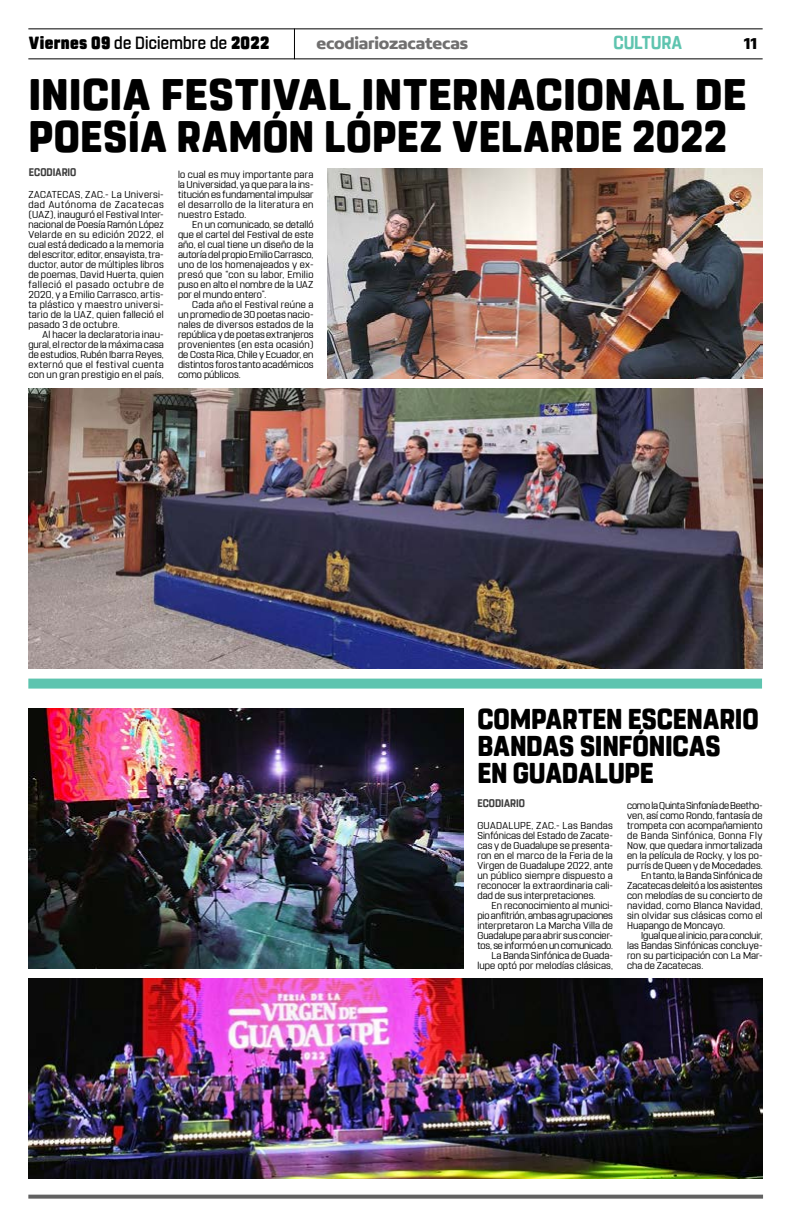
<style>
.page{position:relative;width:791px;height:1225px;background:#fff}
.page>*{position:absolute;margin:0;border:0;box-sizing:border-box;transform-origin:0 0}
.t1{font:800 44px/42px "Rohn Rounded";letter-spacing:.01em;color:#000}
.t2{font:800 28.6px/27px "Rohn Rounded";letter-spacing:-.005em;color:#000;scale:.91 1}
.t3{font:700 18.6px "Rohn Rounded";letter-spacing:-.01em;color:#5ec4af;scale:.91 1}
.t4{font:900 17.6px "Rohn Rounded";letter-spacing:.02em;color:#000;scale:.91 1}
.t5{font:700 16.9px "Concord";letter-spacing:-.01em;color:#706f6f}
.t6{font:700 16.9px "Concord";color:#000}
.t7{font:700 11px "Rohn Rounded";letter-spacing:.005em;color:#3d3d3d;scale:.91 1}
.t8{font:10px/10px "Rohn Rounded";letter-spacing:.005em;color:#000;text-align:justify}
.t9{font:10px "Rohn Rounded";letter-spacing:-.015em;color:#000}
.t10{font:10px "Rohn Rounded";letter-spacing:-.02em;color:#000}
.t11{font:10px "Rohn Rounded";letter-spacing:.025em;color:#000}
.t12{font:10px "Rohn Rounded";letter-spacing:.04em;color:#000}
.s1{font-weight:500}
</style>
<div class="page">
<div style="left:28px;top:678px;width:734px;height:10px;background:#5ec4af"></div>
<hr style="left:28px;top:28px;width:735px;height:1px;background:#000">
<hr style="left:28px;top:58px;width:735px;height:1px;background:#000">
<hr style="left:294px;top:29px;width:1px;height:30px;background:#000">
<svg style="left:28px;top:1194px;width:735px;height:4px;background:#7a7a7a"></svg>
<img style="left:328px;top:168px;width:435px;height:210px">
<img style="left:28px;top:388px;width:734px;height:280px">
<img style="left:28px;top:708px;width:435px;height:260px">
<img style="left:28px;top:978px;width:734px;height:200px">
<h3 class="t4" style="left:29px;top:33px;width:266px">Viernes 09 <span class="s1">de Diciembre de</span> 2022</h3>
<h3 class="t5" style="left:316px;top:33px;width:153px">ecodiariozacatecas</h3>
<h3 class="t3" style="left:613px;top:32px;width:77px">CULTURA</h3>
<h3 class="t6" style="left:744px;top:33px;width:15px">11</h3>
<h1 class="t1" style="left:28px;top:74px;width:719px">INICIA FESTIVAL INTERNACIONAL DE<br>POESÍA RAMÓN LÓPEZ VELARDE 2022</h1>
<p class="t7" style="left:29px;top:166px;width:54px">ECODIARIO</p>
<p class="t8" style="left:28px;top:190px;width:137px">ZACATECAS, ZAC.- La Universi&shy;dad Autónoma de Zacatecas (UAZ), inauguró el Festival Inter&shy;nacional de Poesía Ramón López Velarde en su edición 2022, el cual está dedicado a la memoria del escritor, editor, ensayista, tra&shy;ductor, autor de múltiples libros de poemas, David Huerta, quien falleció el pasado octubre de 2020, y a Emilio Carrasco, artis&shy;ta plástico y maestro universi&shy;tario de la UAZ, quien falleció el pasado 3 de octubre.</p>
<p class="t8" style="left:28px;top:330px;width:137px;text-indent:14px">Al hacer la declaratoria inau&shy;gural, el rector de la máxima casa de estudios, Rubén Ibarra Reyes, externó que el festival cuenta con un gran prestigio en el país,</p>
<p class="t8" style="left:178px;top:170px;width:137px">lo cual es muy importante para la Universidad, ya que para la ins&shy;titución es fundamental impulsar el desarrollo de la literatura en nuestro Estado.</p>
<p class="t8" style="left:178px;top:220px;width:137px;text-indent:14px">En un comunicado, se detalló que el cartel del Festival de este año, el cual tiene un diseño de la autoría del propio Emilio Carrasco, uno de los homenajeados y ex&shy;presó que “con su labor, Emilio puso en alto el nombre de la UAZ por el mundo entero”.</p>
<p class="t8" style="left:178px;top:300px;width:137px;text-indent:14px">Cada año el Festival reúne a un promedio de 30 poetas nacio&shy;nales de diversos estados de la república y de poetas extranjeros provenientes (en esta ocasión) de Costa Rica, Chile y Ecuador, en distintos foros tanto académicos como públicos.</p>
<h2 class="t2" style="left:477px;top:706px;width:311px">COMPARTEN ESCENARIO<br>BANDAS SINFÓNICAS<br>EN GUADALUPE</h2>
<p class="t7" style="left:477px;top:796px;width:54px">ECODIARIO</p>
<p class="t8" style="left:477px;top:820px;width:137px">GUADALUPE, ZAC.- Las Bandas Sinfónicas del Estado de Zacate&shy;cas y de Guadalupe se presenta&shy;ron en el marco de la Feria de la Virgen de Guadalupe 2022, ante un público siempre dispuesto a reconocer la extraordinaria cali&shy;dad de sus interpretaciones.</p>
<p class="t8" style="left:477px;top:900px;width:137px;text-align:right">En reconocimiento al munici&shy;pio anfitrión, ambas agrupaciones interpretaron La Marcha Villa de<br>Guadalupe para abrir sus concier&shy;tos, se informó en un comunicado.<br>La Banda Sinfónica de Guada&shy;lupe optó por melodías clásicas,</p>
<p class="t10" style="left:627px;top:799px;width:137px">como la Quinta Sinfonía de Beetho-</p>
<p class="t8" style="left:627px;top:810px;width:137px">ven, así como Rondo, fantasía de</p>
<p class="t8" style="left:627px;top:820px;width:137px">trompeta con acompañamiento</p>
<p class="t12" style="left:627px;top:829px;width:137px">de Banda Sinfónica, Gonna Fly</p>
<p class="t8" style="left:627px;top:840px;width:137px">Now, que quedara inmortalizada</p>
<p class="t8" style="left:627px;top:850px;width:137px">en la película de Rocky, y los po-</p>
<p class="t8" style="left:627px;top:860px;width:137px">purrís de Queen y de Mocedades.</p>
<p class="t8" style="left:641px;top:870px;width:123px">En tanto, la Banda Sinfónica de</p>
<p class="t8" style="left:627px;top:880px;width:137px">Zacatecas deleitó a los asistentes</p>
<p class="t8" style="left:627px;top:890px;width:137px">con melodías de su concierto de</p>
<p class="t11" style="left:627px;top:899px;width:137px">navidad, como Blanca Navidad,</p>
<p class="t8" style="left:627px;top:910px;width:137px">sin olvidar sus clásicas como el</p>
<p class="t8" style="left:627px;top:920px;width:99px">Huapango de Moncayo.</p>
<p class="t9" style="left:641px;top:929px;width:123px">Igual que al inicio, para concluir,</p>
<p class="t8" style="left:627px;top:940px;width:137px">las Bandas Sinfónicas concluye-</p>
<p class="t8" style="left:627px;top:950px;width:137px">ron su participación con La Mar-</p>
<p class="t8" style="left:627px;top:960px;width:78px">cha de Zacatecas.</p>
</div>
